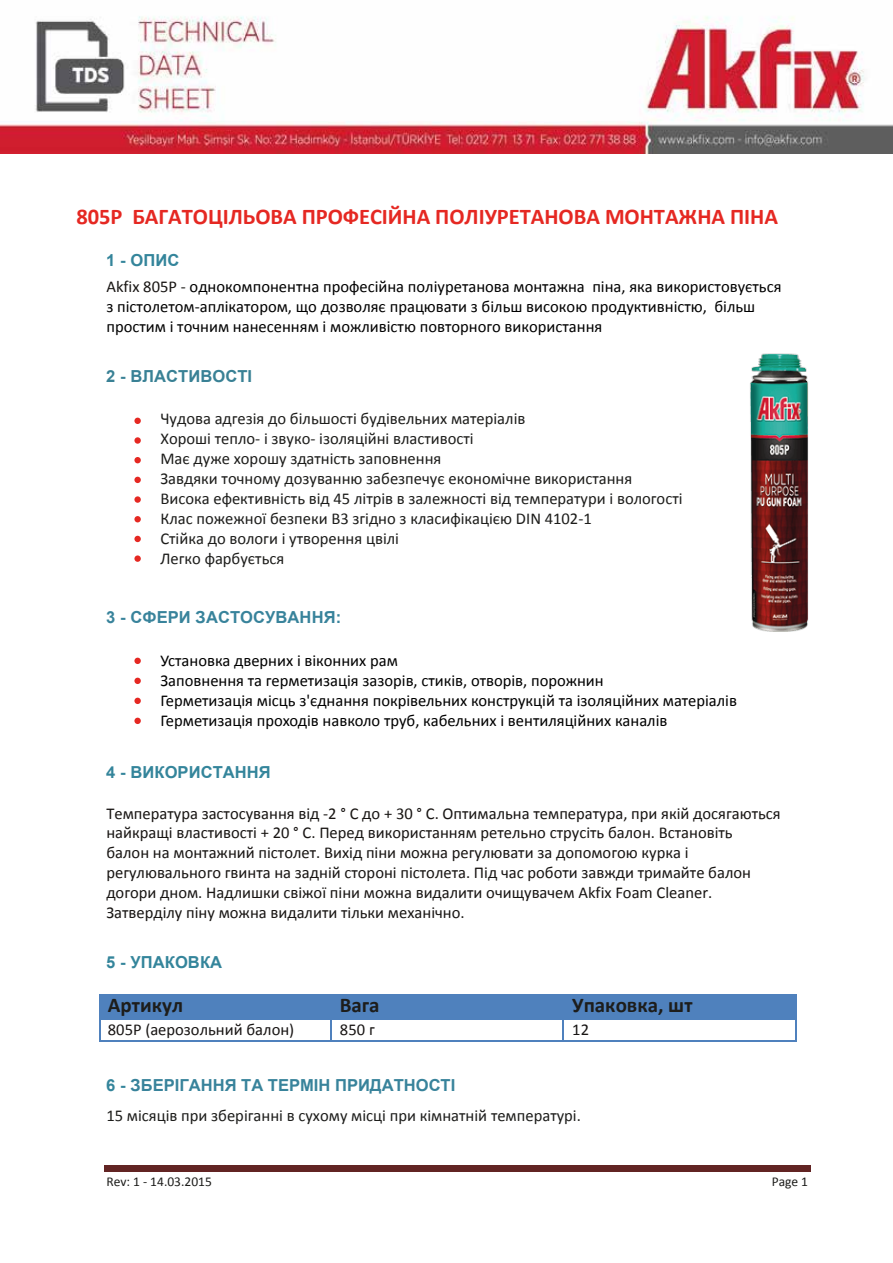
<style>
.page{position:relative;width:893px;height:1263px;background:#fff}
.page>*{position:absolute;margin:0;border:0;box-sizing:border-box;transform-origin:0 0}
.t1{font:700 22.5px "Calibri";color:#e52822}
.t2{font:700 21px "Calibri";color:#1d1d1b}
.t3{font:16.5px/19.8px "Calibri";color:#181513}
.t4{font:16.5px/19.8px "Calibri";color:#1d1d1b}
.t5{font:16.5px/19.8px "Calibri";color:#000101}
.t6{font:16.5px/19.8px "Calibri";color:#000}
.t7{font:700 16.5px "Arial";color:#38839b}
.t8{font:700 16.5px "Arial";letter-spacing:.005em;color:#34859b}
.t9{font:16.5px "Calibri";color:#181514}
.t10{font:700 16.5px "Arial";letter-spacing:.005em;color:#398195}
.t11{font:13.5px "Calibri";color:#1d1d1b}
.s1{color:#181513}
.s2{color:#34859b}
</style>
<div class="page">
<img style="left:0;top:16px;width:893px;height:137px">
<hr style="left:104px;top:1165px;width:706px;height:4px;background:#622423">
<hr style="left:104px;top:1171px;width:706px;height:1px;background:#622423">
<div style="left:134px;top:457px;width:7px;height:6px;background:#e52822;border-radius:50%"></div>
<svg style="left:134px;top:437px;width:7px;height:7px"></svg>
<div style="left:134px;top:418px;width:7px;height:6px;background:#e52822;border-radius:50%"></div>
<div style="left:134px;top:496px;width:7px;height:7px;background:#e52822;border-radius:50%"></div>
<div style="left:134px;top:477px;width:7px;height:6px;background:#e52822;border-radius:50%"></div>
<div style="left:100px;top:996px;width:696px;height:20px;background:#4f81bd"></div>
<hr style="left:100px;top:995px;width:696px;height:1px;background:#4f81bd">
<hr style="left:100px;top:1016px;width:697px;height:1px;background:#4f81bd">
<hr style="left:100px;top:1018px;width:697px;height:2px;background:#4f81bd">
<hr style="left:99px;top:995px;width:1px;height:46px;background:#4f81bd">
<hr style="left:100px;top:1040px;width:697px;height:1px;background:#4f81bd">
<hr style="left:796px;top:995px;width:1px;height:46px;background:#4f81bd">
<hr style="left:330px;top:1004px;width:1px;height:37px;background:#4f81bd">
<hr style="left:563px;top:1004px;width:1px;height:37px;background:#4f81bd">
<div style="left:134px;top:555px;width:7px;height:7px;background:#e52822;border-radius:50%"></div>
<div style="left:134px;top:536px;width:7px;height:6px;background:#e52822;border-radius:50%"></div>
<div style="left:134px;top:516px;width:7px;height:6px;background:#e52822;border-radius:50%"></div>
<div style="left:134px;top:658px;width:7px;height:6px;background:#e52822;border-radius:50%"></div>
<div style="left:134px;top:698px;width:7px;height:6px;background:#e52822;border-radius:50%"></div>
<div style="left:134px;top:678px;width:7px;height:6px;background:#e52822;border-radius:50%"></div>
<div style="left:134px;top:718px;width:7px;height:6px;background:#e52822;border-radius:50%"></div>
<img style="left:750px;top:353px;width:58px;height:278px">
<h1 class="t1" style="left:76px;top:203px;width:703px">805P БАГАТОЦІЛЬОВА ПРОФЕСІЙНА ПОЛІУРЕТАНОВА МОНТАЖНА ПІНА</h1>
<p class="t8" style="left:106px;top:249px;width:75px">1 - ОПИС</p>
<p class="t6" style="left:106px;top:277px;width:677px"><span class="s1">Akfix 805P -</span> однокомпонентна професійна поліуретанова монтажна піна, яка використовується з пістолетом-аплікатором, що дозволяє працювати з більш високою продуктивністю, більш простим і точним нанесенням і можливістю повторного використання</p>
<p class="t10" style="left:106px;top:365px;width:147px">2 - ВЛАСТИВОСТІ</p>
<p class="t4" style="left:160px;top:409px;width:524px">Чудова адгезія до більшості будівельних матеріалів<br>Хороші тепло- і звуко- ізоляційні властивості<br>Має дуже хорошу здатність заповнення<br>Завдяки точному дозуванню забезпечує економічне використання Висока ефективність від 45 літрів в залежності від температури і вологості Клас пожежної безпеки В3 згідно з класифікацією DIN 4102-1<br>Стійка до вологи і утворення цвілі<br>Легко фарбується</p>
<p class="t7" style="left:106px;top:607px;width:236px">3 - СФЕРИ ЗАСТОСУВАННЯ:</p>
<p class="t5" style="left:160px;top:651px;width:578px">Установка дверних і віконних рам<br>Заповнення та герметизація зазорів, стиків, отворів, порожнин<br>Герметизація місць з'єднання покрівельних конструкцій та ізоляційних матеріалів Герметизація проходів навколо труб, кабельних і вентиляційних каналів</p>
<p class="t8" style="left:106px;top:761px;width:166px">4 - ВИКОРИСТАННЯ</p>
<p class="t3" style="left:106px;top:803px;width:676px">Температура застосування від -2 ° C до + 30 ° C. Оптимальна температура, при якій досягаються найкращі властивості + 20 ° C. Перед використанням ретельно струсіть балон. Встановіть<br>балон на монтажний пістолет. Вихід піни можна регулювати за допомогою курка і регулювального гвинта на задній стороні пістолета. Під час роботи завжди тримайте балон догори дном. Надлишки свіжої піни можна видалити очищувачем Akfix Foam Cleaner.<br>Затверділу піну можна видалити тільки механічно.</p>
<p class="t8" style="left:106px;top:951px;width:117px">5 - УПАКОВКА</p>
<p class="t2" style="left:108px;top:991px;width:77px">Артикул</p>
<p class="t2" style="left:340px;top:991px;width:41px">Вага</p>
<p class="t2" style="left:572px;top:991px;width:122px">Упаковка, шт</p>
<p class="t9" style="left:108px;top:1019px;width:188px">805P (аерозольний балон)</p>
<p class="t9" style="left:340px;top:1019px;width:36px">850 г</p>
<p class="t9" style="left:572px;top:1019px;width:18px">12</p>
<p class="t7" style="left:106px;top:1074px;width:351px"><span class="s2">6 -</span> ЗБЕРІГАННЯ ТА ТЕРМІН ПРИДАТНОСТІ</p>
<p class="t4" style="left:106px;top:1105px;width:476px">15 місяців при зберіганні в сухому місці при кімнатній температурі.</p>
<p class="t11" style="left:106px;top:1173px;width:107px">Rev: 1 - 14.03.2015</p>
<p class="t11" style="left:772px;top:1173px;width:38px">Page 1</p>
</div>
